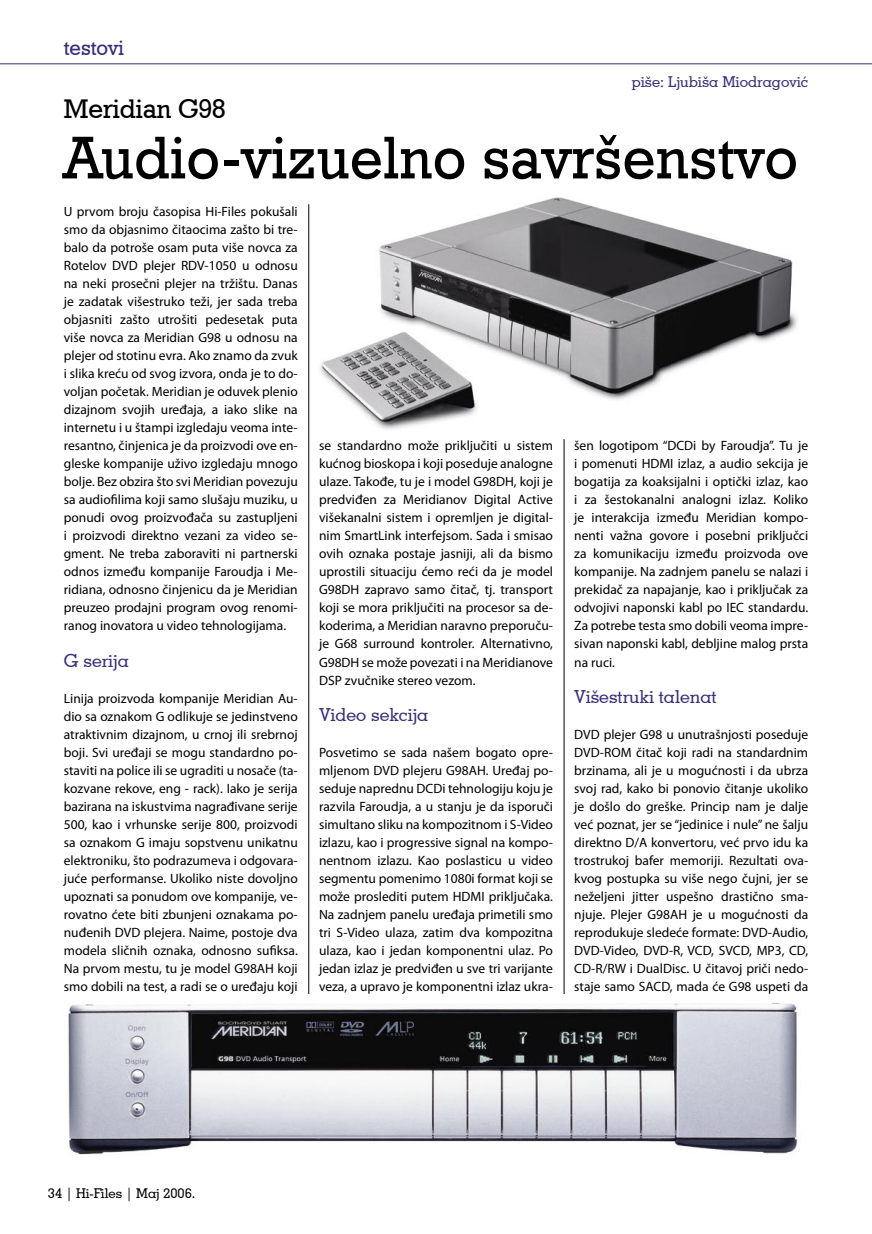
<style>
.page{position:relative;width:872px;height:1234px;background:#fff}
.page>*{position:absolute;margin:0;border:0;box-sizing:border-box;transform-origin:0 0}
.naslov{font:60px "Geometric Slab 712 BT Medium A";letter-spacing:.01em;color:#000}
.naslov-2{font:27px "Geometric Slab 712 BT Medium A";color:#000}
.t1{font:21px "Geometric Slab 712 BT Medium A";color:#392e7a}
.special_2{font:500 18px "Geometric Slab 703 BT";color:#392e7a}
.special_2-2{font:500 15px "Geometric Slab 703 BT";color:#392e7a}
.t2{font:13.5px/18px "Myriad Pro";color:#000;text-align:justify}
.special{font:500 13.5px "Geometric Slab 703 BT";color:#000}
</style>
<div class="page">
<hr style="left:563px;top:439px;width:1px;height:555px;background:#000">
<hr style="left:0;top:63px;width:872px;height:1px;background:#392e7a">
<hr style="left:308px;top:204px;width:1px;height:792px;background:#000">
<img style="left:320px;top:197px;width:478px;height:233px">
<img style="left:68px;top:994px;width:730px;height:161px">
<p class="t1" style="left:64px;top:35px;width:62px">testovi</p>
<p class="special_2-2" style="left:632px;top:72px;width:178px">piše: Ljubiša Miodragović</p>
<p class="naslov-2" style="left:64px;top:92px;width:163px">Meridian G98</p>
<p class="naslov" style="left:64px;top:121px;width:735px">Audio-vizuelno savršenstvo</p>
<p class="t2" style="left:64px;top:203px;width:235px">U prvom broju časopisa Hi-Files pokušali smo da objasnimo čitaocima zašto bi tre&shy;balo da potroše osam puta više novca za Rotelov DVD plejer RDV-1050 u odnosu na neki prosečni plejer na tržištu. Danas je zadatak višestruko teži, jer sada treba objasniti zašto utrošiti pedesetak puta više novca za Meridian G98 u odnosu na plejer od stotinu evra. Ako znamo da zvuk i slika kreću od svog izvora, onda je to do&shy;voljan početak. Meridian je oduvek plenio dizajnom svojih uređaja, a iako slike na internetu i u štampi izgledaju veoma inte&shy;resantno, činjenica je da proizvodi ove en&shy;gleske kompanije uživo izgledaju mnogo bolje. Bez obzira što svi Meridian povezuju sa audiofilima koji samo slušaju muziku, u ponudi ovog proizvođača su zastupljeni i proizvodi direktno vezani za video se&shy;gment. Ne treba zaboraviti ni partnerski odnos između kompanije Faroudja i Me&shy;ridiana, odnosno činjenicu da je Meridian preuzeo prodajni program ovog renomi&shy;ranog inovatora u video tehnologijama.</p>
<p class="special_2" style="left:64px;top:649px;width:67px">G serija</p>
<p class="t2" style="left:64px;top:689px;width:235px">Linija proizvoda kompanije Meridian Au&shy;dio sa oznakom G odlikuje se jedinstveno atraktivnim dizajnom, u crnoj ili srebrnoj boji. Svi uređaji se mogu standardno po&shy;staviti na police ili se ugraditi u nosače (ta&shy;kozvane rekove, eng - rack). Iako je serija bazirana na iskustvima nagrađivane serije 500, kao i vrhunske serije 800, proizvodi sa oznakom G imaju sopstvenu unikatnu elektroniku, što podrazumeva i odgovara&shy;juće performanse. Ukoliko niste dovoljno upoznati sa ponudom ove kompanije, ve&shy;rovatno ćete biti zbunjeni oznakama po&shy;nuđenih DVD plejera. Naime, postoje dva modela sličnih oznaka, odnosno sufiksa.<br>Na prvom mestu, tu je model G98AH koji smo dobili na test, a radi se o uređaju koji</p>
<p class="t2" style="left:319px;top:437px;width:235px">se standardno može priključiti u sistem kućnog bioskopa i koji poseduje analogne ulaze. Takođe, tu je i model G98DH, koji je predviđen za Meridianov Digital Active višekanalni sistem i opremljen je digital&shy;nim SmartLink interfejsom. Sada i smisao ovih oznaka postaje jasniji, ali da bismo uprostili situaciju ćemo reći da je model G98DH zapravo samo čitač, tj. transport koji se mora priključiti na procesor sa de&shy;koderima, a Meridian naravno preporuču&shy;je G68 surround kontroler. Alternativno, G98DH se može povezati i na Meridianove DSP zvučnike stereo vezom.</p>
<p class="special_2" style="left:319px;top:703px;width:111px">Video sekcija</p>
<p class="t2" style="left:319px;top:743px;width:235px">Posvetimo se sada našem bogato opre&shy;mljenom DVD plejeru G98AH. Uređaj po&shy;seduje naprednu DCDi tehnologiju koju je razvila Faroudja, a u stanju je da isporuči simultano sliku na kompozitnom i S-Video izlazu, kao i progressive signal na kompo&shy;nentnom izlazu. Kao poslasticu u video segmentu pomenimo 1080i format koji se može proslediti putem HDMI priključaka.<br>Na zadnjem panelu uređaja primetili smo tri S-Video ulaza, zatim dva kompozitna ulaza, kao i jedan komponentni ulaz. Po jedan izlaz je predviđen u sve tri varijante veza, a upravo je komponentni izlaz ukra-</p>
<p class="t2" style="left:574px;top:437px;width:235px">šen logotipom “DCDi by Faroudja”. Tu je i pomenuti HDMI izlaz, a audio sekcija je bogatija za koaksijalni i optički izlaz, kao i za šestokanalni analogni izlaz. Koliko je interakcija između Meridian kompo&shy;nenti važna govore i posebni priključci za komunikaciju između proizvoda ove kompanije. Na zadnjem panelu se nalazi i prekidač za napajanje, kao i priključak za odvojivi naponski kabl po IEC standardu.<br>Za potrebe testa smo dobili veoma impre&shy;sivan naponski kabl, debljine malog prsta na ruci.</p>
<p class="special_2" style="left:574px;top:685px;width:144px">Višestruki talenat</p>
<p class="t2" style="left:574px;top:725px;width:235px">DVD plejer G98 u unutrašnjosti poseduje DVD-ROM čitač koji radi na standardnim brzinama, ali je u mogućnosti i da ubrza svoj rad, kako bi ponovio čitanje ukoliko je došlo do greške. Princip nam je dalje već poznat, jer se “jedinice i nule” ne šalju direktno D/A konvertoru, već prvo idu ka trostrukoj bafer memoriji. Rezultati ova&shy;kvog postupka su više nego čujni, jer se neželjeni jitter uspešno drastično sma&shy;njuje. Plejer G98AH je u mogućnosti da reprodukuje sledeće formate: DVD-Audio, DVD-Video, DVD-R, VCD, SVCD, MP3, CD, CD-R/RW i DualDisc. U čitavoj priči nedo&shy;staje samo SACD, mada će G98 uspeti da</p>
<p class="special" style="left:48px;top:1184px;width:149px">34 | Hi-Files | Maj 2006.</p>
</div>
